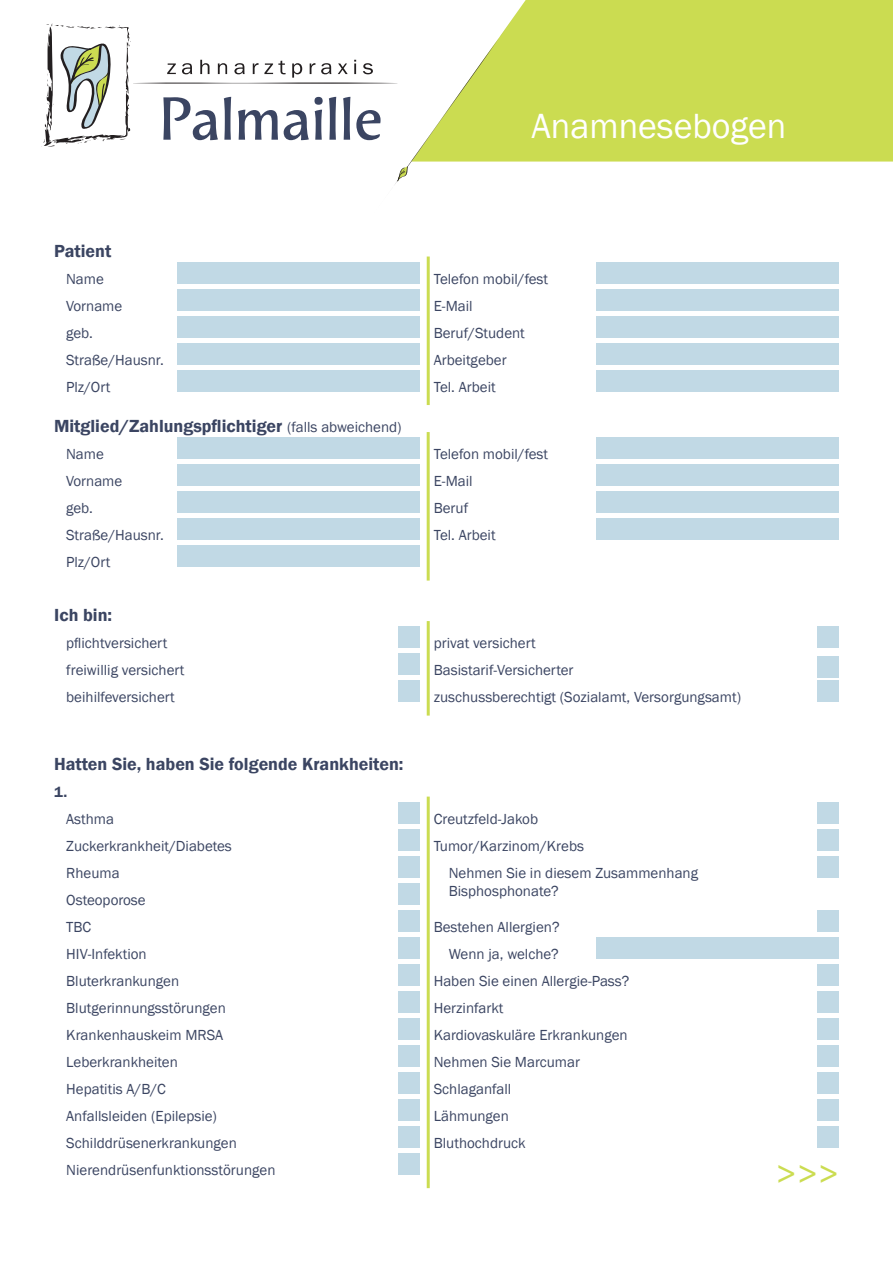
<style>
.page{position:relative;width:893px;height:1263px;background:#fff}
.page>*{position:absolute;margin:0;border:0;box-sizing:border-box;transform-origin:0 0}
.t1{font:36px "Franklin Gothic";color:#fff}
.t2{font:36px "Franklin Gothic";color:#cbdc51}
.t3{font:600 18px "Franklin Gothic";color:#3b4562}
.t4{font:15px "Franklin Gothic";color:#3b4562}
.t5{font:600 15px "Franklin Gothic";color:#3b4562}
.s1{font-weight:400;font-size:15px}
</style>
<div class="page">
<div style="left:519px;top:0;width:374px;height:162px;background:#cbdc51"></div>
<div style="left:177px;top:262px;width:242px;height:22px;background:#c1d9e5"></div>
<div style="left:597px;top:262px;width:242px;height:22px;background:#c1d9e5"></div>
<div style="left:597px;top:438px;width:242px;height:21px;background:#c1d9e5"></div>
<div style="left:177px;top:438px;width:242px;height:21px;background:#c1d9e5"></div>
<div style="left:177px;top:289px;width:242px;height:22px;background:#c1d9e5"></div>
<div style="left:597px;top:289px;width:242px;height:22px;background:#c1d9e5"></div>
<div style="left:597px;top:465px;width:242px;height:21px;background:#c1d9e5"></div>
<div style="left:177px;top:465px;width:242px;height:21px;background:#c1d9e5"></div>
<div style="left:177px;top:316px;width:242px;height:22px;background:#c1d9e5"></div>
<div style="left:597px;top:316px;width:242px;height:22px;background:#c1d9e5"></div>
<div style="left:597px;top:343px;width:242px;height:21px;background:#c1d9e5"></div>
<div style="left:597px;top:370px;width:242px;height:22px;background:#c1d9e5"></div>
<div style="left:597px;top:492px;width:242px;height:21px;background:#c1d9e5"></div>
<div style="left:597px;top:519px;width:242px;height:21px;background:#c1d9e5"></div>
<div style="left:177px;top:492px;width:242px;height:21px;background:#c1d9e5"></div>
<div style="left:177px;top:343px;width:242px;height:21px;background:#c1d9e5"></div>
<div style="left:177px;top:370px;width:242px;height:22px;background:#c1d9e5"></div>
<div style="left:177px;top:519px;width:242px;height:21px;background:#c1d9e5"></div>
<div style="left:177px;top:546px;width:242px;height:21px;background:#c1d9e5"></div>
<div style="left:398px;top:627px;width:21px;height:21px;background:#c1d9e5"></div>
<div style="left:398px;top:802px;width:21px;height:22px;background:#c1d9e5"></div>
<div style="left:818px;top:802px;width:21px;height:22px;background:#c1d9e5"></div>
<div style="left:398px;top:964px;width:21px;height:22px;background:#c1d9e5"></div>
<div style="left:818px;top:964px;width:21px;height:22px;background:#c1d9e5"></div>
<div style="left:398px;top:883px;width:21px;height:22px;background:#c1d9e5"></div>
<div style="left:818px;top:856px;width:21px;height:22px;background:#c1d9e5"></div>
<div style="left:398px;top:1045px;width:21px;height:22px;background:#c1d9e5"></div>
<div style="left:818px;top:1045px;width:21px;height:22px;background:#c1d9e5"></div>
<div style="left:818px;top:627px;width:21px;height:21px;background:#c1d9e5"></div>
<div style="left:398px;top:654px;width:21px;height:21px;background:#c1d9e5"></div>
<div style="left:398px;top:829px;width:21px;height:21px;background:#c1d9e5"></div>
<div style="left:818px;top:829px;width:21px;height:21px;background:#c1d9e5"></div>
<div style="left:398px;top:991px;width:21px;height:22px;background:#c1d9e5"></div>
<div style="left:818px;top:991px;width:21px;height:22px;background:#c1d9e5"></div>
<div style="left:398px;top:910px;width:21px;height:22px;background:#c1d9e5"></div>
<div style="left:818px;top:910px;width:21px;height:22px;background:#c1d9e5"></div>
<div style="left:398px;top:1072px;width:21px;height:22px;background:#c1d9e5"></div>
<div style="left:818px;top:1072px;width:21px;height:22px;background:#c1d9e5"></div>
<div style="left:398px;top:1126px;width:21px;height:22px;background:#c1d9e5"></div>
<div style="left:818px;top:1126px;width:21px;height:22px;background:#c1d9e5"></div>
<div style="left:818px;top:656px;width:21px;height:21px;background:#c1d9e5"></div>
<div style="left:398px;top:681px;width:21px;height:21px;background:#c1d9e5"></div>
<div style="left:398px;top:856px;width:21px;height:22px;background:#c1d9e5"></div>
<div style="left:398px;top:1018px;width:21px;height:22px;background:#c1d9e5"></div>
<div style="left:818px;top:1018px;width:21px;height:22px;background:#c1d9e5"></div>
<div style="left:398px;top:937px;width:21px;height:22px;background:#c1d9e5"></div>
<div style="left:597px;top:937px;width:242px;height:22px;background:#c1d9e5"></div>
<div style="left:398px;top:1099px;width:21px;height:22px;background:#c1d9e5"></div>
<div style="left:818px;top:1099px;width:21px;height:22px;background:#c1d9e5"></div>
<div style="left:398px;top:1153px;width:21px;height:22px;background:#c1d9e5"></div>
<div style="left:818px;top:681px;width:21px;height:21px;background:#c1d9e5"></div>
<hr style="left:427px;top:797px;width:3px;height:391px;background:#cbdc51">
<hr style="left:427px;top:621px;width:3px;height:95px;background:#cbdc51">
<hr style="left:427px;top:432px;width:3px;height:149px;background:#cbdc51">
<hr style="left:427px;top:257px;width:3px;height:148px;background:#cbdc51">
<svg style="left:41px;top:9px;width:478px;height:175px"></svg>
<p class="t1" style="left:531px;top:104px;width:256px">Anamnesebogen</p>
<p class="t3" style="left:54px;top:239px;width:59px">Patient</p>
<p class="t4" style="left:66px;top:269px;width:39px">Name</p>
<p class="t4" style="left:66px;top:296px;width:58px">Vorname</p>
<p class="t4" style="left:66px;top:323px;width:28px">geb.</p>
<p class="t4" style="left:66px;top:350px;width:99px">Straße/Hausnr.</p>
<p class="t4" style="left:66px;top:377px;width:46px">Plz/Ort</p>
<p class="t3" style="left:54px;top:415px;width:349px">Mitglied/Zahlungspflichtiger <span class="s1">(falls abweichend)</span></p>
<p class="t4" style="left:66px;top:445px;width:39px">Name</p>
<p class="t4" style="left:66px;top:472px;width:58px">Vorname</p>
<p class="t4" style="left:66px;top:499px;width:28px">geb.</p>
<p class="t4" style="left:66px;top:526px;width:99px">Straße/Hausnr.</p>
<p class="t4" style="left:66px;top:553px;width:46px">Plz/Ort</p>
<p class="t3" style="left:54px;top:604px;width:59px">Ich bin:</p>
<p class="t4" style="left:66px;top:634px;width:103px">pflichtversichert</p>
<p class="t4" style="left:66px;top:661px;width:120px">freiwillig versichert</p>
<p class="t4" style="left:66px;top:688px;width:110px">beihilfeversichert</p>
<p class="t3" style="left:54px;top:752px;width:351px">Hatten Sie, haben Sie folgende Krankheiten:</p>
<p class="t5" style="left:54px;top:782px;width:15px">1.</p>
<p class="t4" style="left:66px;top:809px;width:49px">Asthma</p>
<p class="t4" style="left:66px;top:836px;width:167px">Zuckerkrankheit/Diabetes</p>
<p class="t4" style="left:66px;top:863px;width:55px">Rheuma</p>
<p class="t4" style="left:66px;top:890px;width:81px">Osteoporose</p>
<p class="t4" style="left:66px;top:917px;width:27px">TBC</p>
<p class="t4" style="left:66px;top:944px;width:82px">HIV-Infektion</p>
<p class="t4" style="left:66px;top:971px;width:114px">Bluterkrankungen</p>
<p class="t4" style="left:66px;top:998px;width:161px">Blutgerinnungsstörungen</p>
<p class="t4" style="left:66px;top:1025px;width:158px">Krankenhauskeim MRSA</p>
<p class="t4" style="left:66px;top:1052px;width:113px">Leberkrankheiten</p>
<p class="t4" style="left:66px;top:1079px;width:101px">Hepatitis A/B/C</p>
<p class="t4" style="left:66px;top:1106px;width:152px">Anfallsleiden (Epilepsie)</p>
<p class="t4" style="left:66px;top:1133px;width:172px">Schilddrüsenerkrankungen</p>
<p class="t4" style="left:66px;top:1160px;width:211px">Nierendrüsenfunktionsstörungen</p>
<p class="t4" style="left:434px;top:269px;width:116px">Telefon mobil/fest</p>
<p class="t4" style="left:434px;top:296px;width:40px">E-Mail</p>
<p class="t4" style="left:434px;top:323px;width:93px">Beruf/Student</p>
<p class="t4" style="left:434px;top:350px;width:74px">Arbeitgeber</p>
<p class="t4" style="left:434px;top:377px;width:63px">Tel. Arbeit</p>
<p class="t4" style="left:434px;top:445px;width:116px">Telefon mobil/fest</p>
<p class="t4" style="left:434px;top:472px;width:40px">E-Mail</p>
<p class="t4" style="left:434px;top:499px;width:36px">Beruf</p>
<p class="t4" style="left:434px;top:526px;width:63px">Tel. Arbeit</p>
<p class="t4" style="left:434px;top:634px;width:104px">privat versichert</p>
<p class="t4" style="left:434px;top:661px;width:141px">Basistarif-Versicherter</p>
<p class="t4" style="left:434px;top:688px;width:309px">zuschussberechtigt (Sozialamt, Versorgungsamt)</p>
<p class="t4" style="left:434px;top:809px;width:106px">Creutzfeld-Jakob</p>
<p class="t4" style="left:434px;top:836px;width:152px">Tumor/Karzinom/Krebs</p>
<p class="t4" style="left:449px;top:863px;width:251px">Nehmen Sie in diesem Zusammenhang</p>
<p class="t4" style="left:449px;top:881px;width:112px">Bisphosphonate?</p>
<p class="t4" style="left:434px;top:917px;width:127px">Bestehen Allergien?</p>
<p class="t4" style="left:449px;top:944px;width:112px">Wenn ja, welche?</p>
<p class="t4" style="left:434px;top:971px;width:197px">Haben Sie einen Allergie-Pass?</p>
<p class="t4" style="left:434px;top:998px;width:71px">Herzinfarkt</p>
<p class="t4" style="left:434px;top:1025px;width:195px">Kardiovaskuläre Erkrankungen</p>
<p class="t4" style="left:434px;top:1052px;width:148px">Nehmen Sie Marcumar</p>
<p class="t4" style="left:434px;top:1079px;width:79px">Schlaganfall</p>
<p class="t4" style="left:434px;top:1106px;width:77px">Lähmungen</p>
<p class="t4" style="left:434px;top:1133px;width:93px">Bluthochdruck</p>
<p class="t2" style="left:776px;top:1152px;width:65px">&gt;&gt;&gt;</p>
</div>
